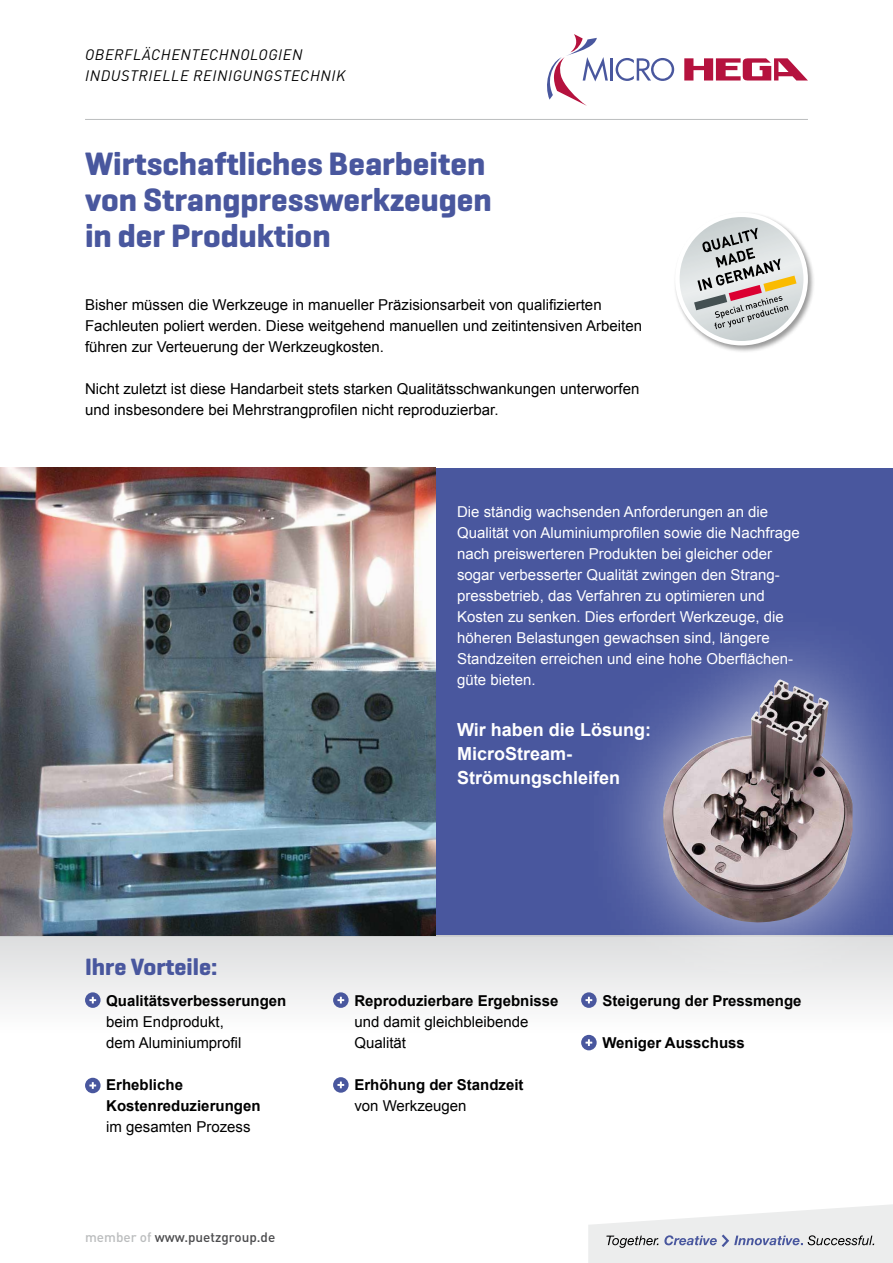
<style>
.page{position:relative;width:893px;height:1263px;background:#fff}
.page>*{position:absolute;margin:0;border:0;box-sizing:border-box;transform-origin:0 0}
.t1{font:700 33px/36px "Geogrotesque";color:#49579e}
.t2{font:700 24px "Geogrotesque";color:#49579e}
.t3{font:700 18px/24px "Arial";color:#fff}
.t4{font:15px/21px "Arial";color:#000}
.t5{font:15px/21px "Arial";color:#fff}
.t6{font:700 15px/21px "Arial";color:#000}
.t7{font:italic 15px/21px "DIN Pro";letter-spacing:.04em;color:#000}
.t8{font:500 13.5px "DIN Pro";color:#4b4b4d}
.s1{color:#bbbdbe}
</style>
<div class="page">
<hr style="left:85px;top:119px;width:723px;height:1px;background:#bbbdbe">
<svg style="left:684px;top:58px;width:124px;height:23px"></svg>
<hr style="left:610px;top:58px;width:3px;height:23px;background:#49579e">
<svg style="left:616px;top:58px;width:58px;height:23px"></svg>
<svg style="left:547px;top:34px;width:61px;height:72px"></svg>
<svg style="left:588px;top:1204px;width:305px;height:59px"></svg>
<div style="left:436px;top:468px;width:457px;height:467px;background:#49579e"></div>
<div style="left:0;top:935px;width:893px;height:128px;background:linear-gradient(to bottom,#dedfdf,#fff)"></div>
<hr style="left:0;top:935px;width:893px;height:1px;background:#bbbdbe">
<svg style="left:85px;top:992px;width:16px;height:16px"></svg>
<svg style="left:89px;top:997px;width:7px;height:6px"></svg>
<svg style="left:333px;top:992px;width:16px;height:16px"></svg>
<svg style="left:337px;top:997px;width:7px;height:6px"></svg>
<div style="left:581px;top:1035px;width:16px;height:15px;background:#49579e;border-radius:50%"></div>
<svg style="left:585px;top:1039px;width:7px;height:7px"></svg>
<div style="left:85px;top:1078px;width:16px;height:15px;background:#49579e;border-radius:50%"></div>
<svg style="left:89px;top:1082px;width:7px;height:7px"></svg>
<svg style="left:333px;top:1077px;width:16px;height:16px"></svg>
<svg style="left:337px;top:1081px;width:7px;height:7px"></svg>
<img style="left:0;top:468px;width:436px;height:467px">
<div style="left:579px;top:602px;width:314px;height:405px;background:#fff;opacity:.75"></div>
<img style="left:663px;top:679px;width:190px;height:244px">
<div style="left:673px;top:211px;width:142px;height:142px;background:#000;opacity:.4"></div>
<div style="left:675px;top:213px;width:133px;height:132px;background:#fff;border-radius:50%"></div>
<img style="left:680px;top:217px;width:123px;height:124px;border-radius:62px">
<svg style="left:694px;top:228px;width:102px;height:101px;background:#bfbcb9"></svg>
<p class="t7" style="left:85px;top:44px;width:262px">OBERFLÄCHENTECHNOLOGIEN<br>INDUSTRIELLE REINIGUNGSTECHNIK</p>
<h1 class="t1" style="left:85px;top:146px;width:408px">Wirtschaftliches Bearbeiten von Strangpresswerkzeugen in der Produktion</h1>
<p class="t4" style="left:85px;top:294px;width:559px">Bisher müssen die Werkzeuge in manueller Präzisionsarbeit von qualifizierten<br>Fachleuten poliert werden. Diese weitgehend manuellen und zeitintensiven Arbeiten führen zur Verteuerung der Werkzeugkosten.</p>
<p class="t4" style="left:85px;top:378px;width:556px">Nicht zuletzt ist diese Handarbeit stets starken Qualitätsschwankungen unterworfen und insbesondere bei Mehrstrangprofilen nicht reproduzierbar.</p>
<h2 class="t2" style="left:85px;top:952px;width:134px">Ihre Vorteile:</h2>
<p class="t6" style="left:106px;top:991px;width:182px">Qualitätsverbesserungen</p>
<p class="t4" style="left:106px;top:1011px;width:137px">beim Endprodukt, dem Aluminiumprofil</p>
<p class="t6" style="left:106px;top:1075px;width:156px">Erhebliche<br>Kostenreduzierungen</p>
<p class="t4" style="left:106px;top:1116px;width:146px">im gesamten Prozess</p>
<p class="t8" style="left:85px;top:1228px;width:192px"><span class="s1">member of</span> www.puetzgroup.de</p>
<p class="t5" style="left:457px;top:501px;width:344px">Die ständig wachsenden Anforderungen an die Qualität von Aluminiumprofilen sowie die Nachfrage nach preiswerteren Produkten bei gleicher oder sogar verbesserter Qualität zwingen den Strang&shy;pressbetrieb, das Verfahren zu optimieren und Kosten zu senken. Dies erfordert Werkzeuge, die höheren Belastungen gewachsen sind, längere Standzeiten erreichen und eine hohe Oberflächen&shy;güte bieten.</p>
<p class="t3" style="left:457px;top:718px;width:195px">Wir haben die Lösung:<br>MicroStream-<br>Strömungschleifen</p>
<p class="t6" style="left:354px;top:991px;width:206px">Reproduzierbare Ergebnisse</p>
<p class="t4" style="left:354px;top:1011px;width:176px">und damit gleichbleibende<br>Qualität</p>
<p class="t6" style="left:354px;top:1075px;width:171px">Erhöhung der Standzeit</p>
<p class="t4" style="left:354px;top:1095px;width:114px">von Werkzeugen</p>
<p class="t6" style="left:602px;top:991px;width:201px">Steigerung der Pressmenge</p>
<p class="t6" style="left:602px;top:1033px;width:144px">Weniger Ausschuss</p>
</div>
